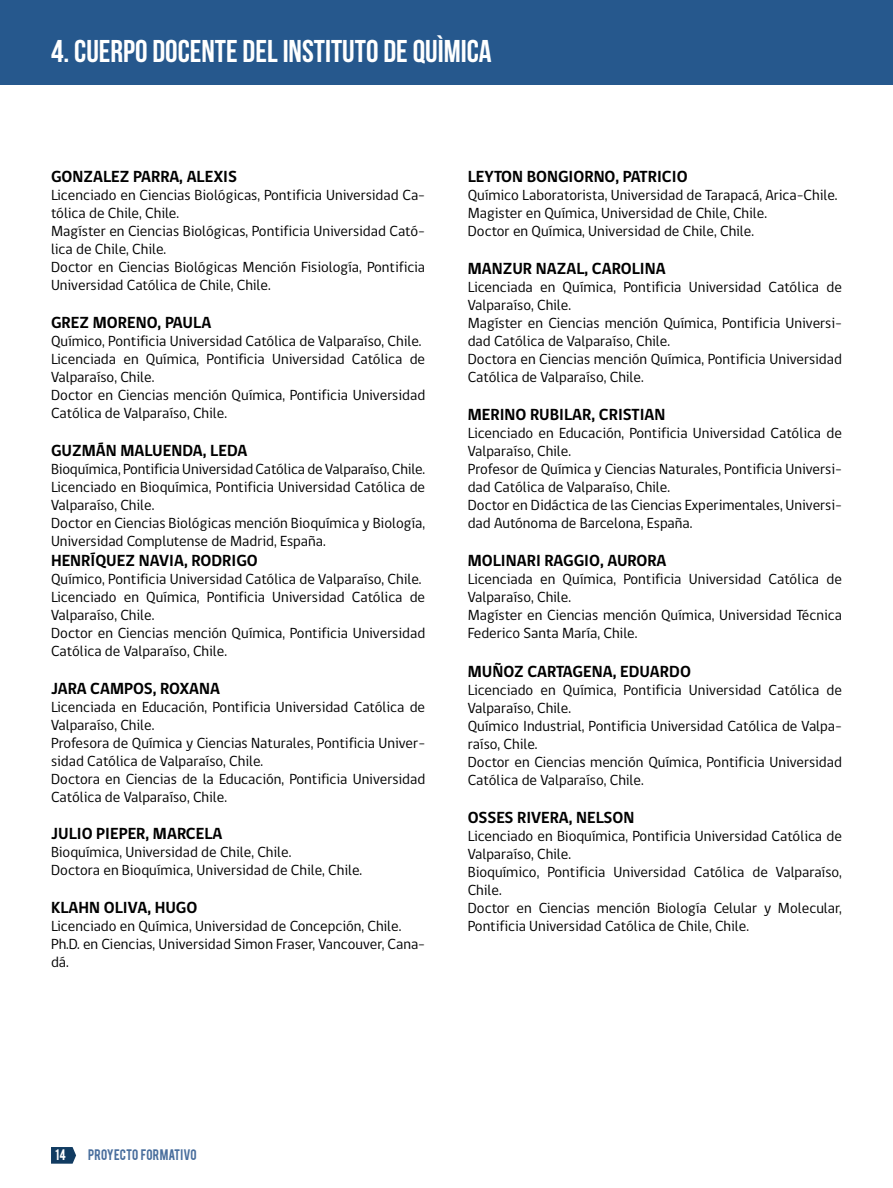
<style>
.page{position:relative;width:893px;height:1188px;background:#fff}
.page>*{position:absolute;margin:0;border:0;box-sizing:border-box;transform-origin:0 0}
.t1{font:700 31.5px "Bebas Neue";color:#fff}
.t2{font:700 16.5px "gob CL";color:#000}
.t3{font:15px/18px "gob CL";color:#000}
.t4{font:12px "Bebas";color:#496e9d}
.t5{font:12px "Bebas";color:#fff}
</style>
<div class="page">
<svg style="left:51px;top:1147px;width:25px;height:17px"></svg>
<div style="left:0;top:0;width:893px;height:85px;background:#26588d"></div>
<h1 class="t1" style="left:51px;top:34px;width:442px">4. CUERPO DOCENTE DEL INSTITUTO DE QUÌMICA</h1>
<p class="t2" style="left:51px;top:166px;width:188px">GONZALEZ PARRA, ALEXIS</p>
<p class="t3" style="left:51px;top:187px;width:376px">Licenciado en Ciencias Biológicas, Pontificia Universidad Ca&shy;tólica de Chile, Chile.<br>Magíster en Ciencias Biológicas, Pontificia Universidad Cató&shy;lica de Chile, Chile.<br>Doctor en Ciencias Biológicas Mención Fisiología, Pontificia Universidad Católica de Chile, Chile.</p>
<p class="t2" style="left:51px;top:311px;width:162px">GREZ MORENO, PAULA</p>
<p class="t3" style="left:51px;top:333px;width:376px">Químico, Pontificia Universidad Católica de Valparaíso, Chile.<br>Licenciada en Química, Pontificia Universidad Católica de Valparaíso, Chile.<br>Doctor en Ciencias mención Química, Pontificia Universidad Católica de Valparaíso, Chile.</p>
<p class="t2" style="left:51px;top:439px;width:198px">GUZMÁN MALUENDA, LEDA</p>
<p class="t3" style="left:51px;top:460px;width:376px">Bioquímica, Pontificia Universidad Católica de Valparaíso, Chile.<br>Licenciado en Bioquímica, Pontificia Universidad Católica de Valparaíso, Chile.<br>Doctor en Ciencias Biológicas mención Bioquímica y Biología, Universidad Complutense de Madrid, España.</p>
<p class="t2" style="left:51px;top:549px;width:208px">HENRÍQUEZ NAVIA, RODRIGO</p>
<p class="t3" style="left:51px;top:570px;width:376px">Químico, Pontificia Universidad Católica de Valparaíso, Chile.<br>Licenciado en Química, Pontificia Universidad Católica de Valparaíso, Chile.<br>Doctor en Ciencias mención Química, Pontificia Universidad Católica de Valparaíso, Chile.</p>
<p class="t2" style="left:51px;top:677px;width:171px">JARA CAMPOS, ROXANA</p>
<p class="t3" style="left:51px;top:698px;width:376px">Licenciada en Educación, Pontificia Universidad Católica de Valparaíso, Chile.<br>Profesora de Química y Ciencias Naturales, Pontificia Univer&shy;sidad Católica de Valparaíso, Chile.<br>Doctora en Ciencias de la Educación, Pontificia Universidad Católica de Valparaíso, Chile.</p>
<p class="t2" style="left:51px;top:823px;width:173px">JULIO PIEPER, MARCELA</p>
<p class="t3" style="left:51px;top:844px;width:313px">Bioquímica, Universidad de Chile, Chile.<br>Doctora en Bioquímica, Universidad de Chile, Chile.</p>
<p class="t2" style="left:51px;top:896px;width:148px">KLAHN OLIVA, HUGO</p>
<p class="t3" style="left:51px;top:918px;width:376px">Licenciado en Química, Universidad de Concepción, Chile.<br>Ph.D. en Ciencias, Universidad Simon Fraser, Vancouver, Cana&shy;dá.</p>
<p class="t2" style="left:468px;top:166px;width:221px">LEYTON BONGIORNO, PATRICIO</p>
<p class="t3" style="left:468px;top:187px;width:371px">Químico Laboratorista, Universidad de Tarapacá, Arica-Chile.<br>Magister en Química, Universidad de Chile, Chile.<br>Doctor en Química, Universidad de Chile, Chile.</p>
<p class="t2" style="left:468px;top:257px;width:199px">MANZUR NAZAL, CAROLINA</p>
<p class="t3" style="left:468px;top:279px;width:376px">Licenciada en Química, Pontificia Universidad Católica de Valparaíso, Chile.<br>Magíster en Ciencias mención Química, Pontificia Universi&shy;dad Católica de Valparaíso, Chile.<br>Doctora en Ciencias mención Química, Pontificia Universidad Católica de Valparaíso, Chile.</p>
<p class="t2" style="left:468px;top:403px;width:199px">MERINO RUBILAR, CRISTIAN</p>
<p class="t3" style="left:468px;top:424px;width:376px">Licenciado en Educación, Pontificia Universidad Católica de Valparaíso, Chile.<br>Profesor de Química y Ciencias Naturales, Pontificia Universi&shy;dad Católica de Valparaíso, Chile.<br>Doctor en Didáctica de las Ciencias Experimentales, Universi&shy;dad Autónoma de Barcelona, España.</p>
<p class="t2" style="left:468px;top:549px;width:200px">MOLINARI RAGGIO, AURORA</p>
<p class="t3" style="left:468px;top:570px;width:376px">Licenciada en Química, Pontificia Universidad Católica de Valparaíso, Chile.<br>Magíster en Ciencias mención Química, Universidad Técnica Federico Santa María, Chile.</p>
<p class="t2" style="left:468px;top:661px;width:225px">MUÑOZ CARTAGENA, EDUARDO</p>
<p class="t3" style="left:468px;top:682px;width:376px">Licenciado en Química, Pontificia Universidad Católica de Valparaíso, Chile.<br>Químico Industrial, Pontificia Universidad Católica de Valpa&shy;raíso, Chile.<br>Doctor en Ciencias mención Química, Pontificia Universidad Católica de Valparaíso, Chile.</p>
<p class="t2" style="left:468px;top:806px;width:168px">OSSES RIVERA, NELSON</p>
<p class="t3" style="left:468px;top:828px;width:376px">Licenciado en Bioquímica, Pontificia Universidad Católica de Valparaíso, Chile.<br>Bioquímico, Pontificia Universidad Católica de Valparaíso, Chile.<br>Doctor en Ciencias mención Biología Celular y Molecular, Pontificia Universidad Católica de Chile, Chile.</p>
<p class="t5" style="left:55px;top:1146px;width:12px">14</p>
<p class="t4" style="left:88px;top:1146px;width:110px">PROYECTO FORMATIVO</p>
</div>
